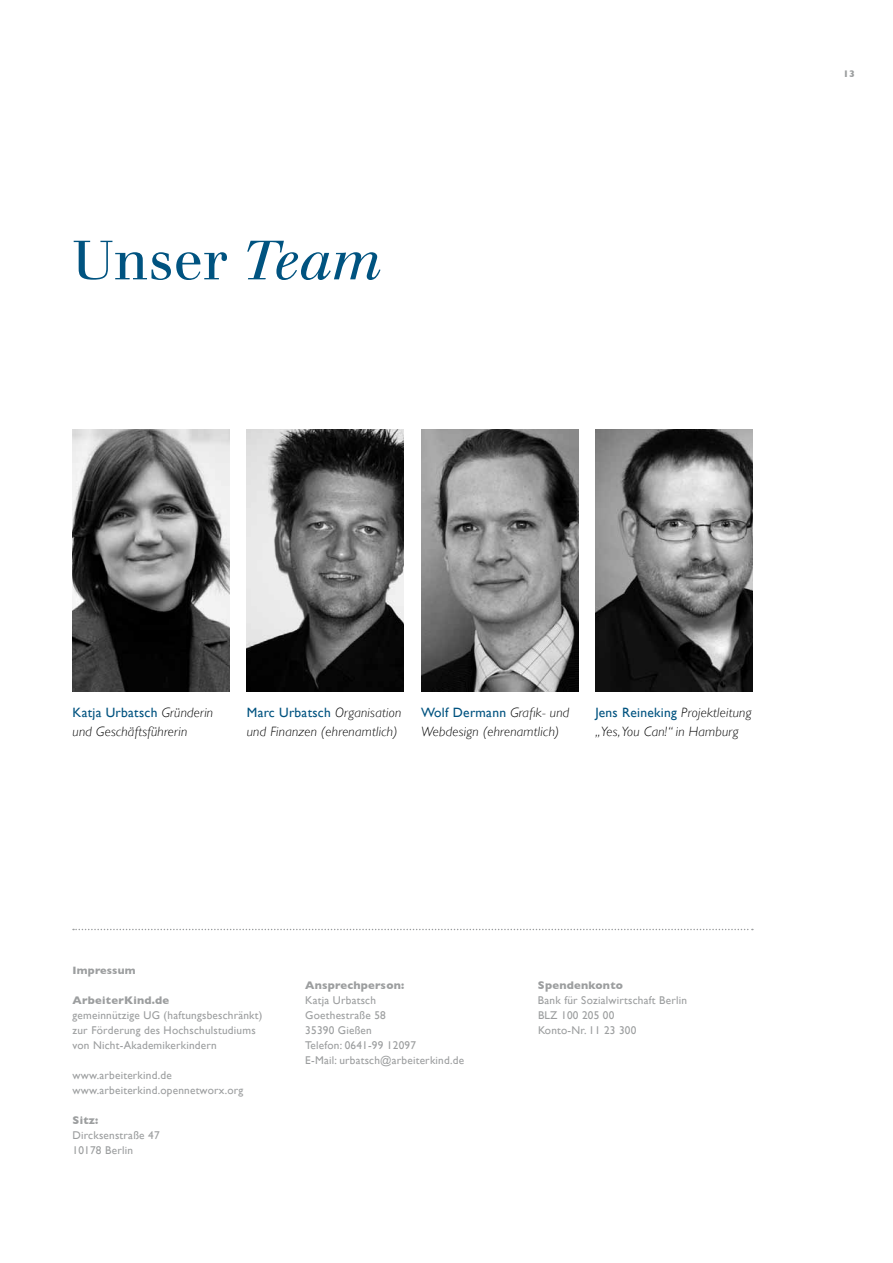
<style>
.page{position:relative;width:893px;height:1263px;background:#fff}
.page>*{position:absolute;margin:0;border:0;box-sizing:border-box;transform-origin:0 0}
.t1{font:54px "Walbaum";color:#005380}
.t2{font:italic 300 13.5px/18.3px "Gill Sans";letter-spacing:.02em;color:#000}
.t3{font:11.25px/15px "Gill Sans";letter-spacing:.02em;color:#9c9e9f}
.t4{font:700 11.25px "Gill Sans";letter-spacing:.02em;color:#9c9e9f}
.t5{font:700 10.8px "Gill Sans";color:#9c9e9f}
.t6{font:700 9.75px "Gill Sans";color:#9c9e9f}
.s1{font-style:italic}
.s2{font-weight:400;font-style:normal;color:#005380}
</style>
<div class="page">
<svg style="left:73px;top:929px;width:680px;height:1px"></svg>
<img style="left:72px;top:430px;width:158px;height:262px">
<img style="left:247px;top:429px;width:157px;height:262px">
<img style="left:421px;top:430px;width:157px;height:262px">
<img style="left:595px;top:429px;width:158px;height:262px">
<h1 class="t1" style="left:72px;top:228px;width:311px">Unser <span class="s1">Team</span></h1>
<p class="t6" style="left:843px;top:68px;width:13px">13</p>
<p class="t2" style="left:73px;top:704px;width:142px"><span class="s2">Katja Urbatsch</span> Gründerin und Geschäftsführerin</p>
<p class="t2" style="left:247px;top:704px;width:156px"><span class="s2">Marc Urbatsch</span> Organisation und Finanzen (ehrenamtlich)</p>
<p class="t2" style="left:421px;top:704px;width:150px"><span class="s2">Wolf Dermann</span> Grafik- und<br>Webdesign (ehrenamtlich)</p>
<p class="t2" style="left:595px;top:704px;width:158px"><span class="s2">Jens Reineking</span> Projektleitung „Yes, You Can!“ in Hamburg</p>
<p class="t5" style="left:73px;top:964px;width:65px">I mpressum</p>
<p class="t4" style="left:73px;top:993px;width:98px">ArbeiterKind.de</p>
<p class="t3" style="left:73px;top:1007px;width:191px">gemeinnützige UG (haftungsbeschränkt) zur Förderung des Hochschulstudiums von Nicht-Akademikerkindern</p>
<p class="t3" style="left:73px;top:1067px;width:172px">www.arbeiterkind.de www.arbeiterkind.opennetworx.org</p>
<p class="t4" style="left:73px;top:1113px;width:27px">Sitz:</p>
<p class="t3" style="left:73px;top:1127px;width:89px">Dircksenstraße 47<br>10178 Berlin</p>
<p class="t4" style="left:305px;top:979px;width:101px">Ansprechperson:</p>
<p class="t3" style="left:305px;top:993px;width:160px">Katja Urbatsch<br>Goethestraße 58<br>35390 Gießen<br>Telefon: 0641-99 12097<br>E-Mail: urbatsch@arbeiterkind.de</p>
<p class="t4" style="left:538px;top:979px;width:87px">Spendenkonto</p>
<p class="t3" style="left:538px;top:993px;width:151px">Bank für Sozialwirtschaft Berlin<br>BLZ 100 205 00<br>Konto-Nr. 11 23 300</p>
</div>
